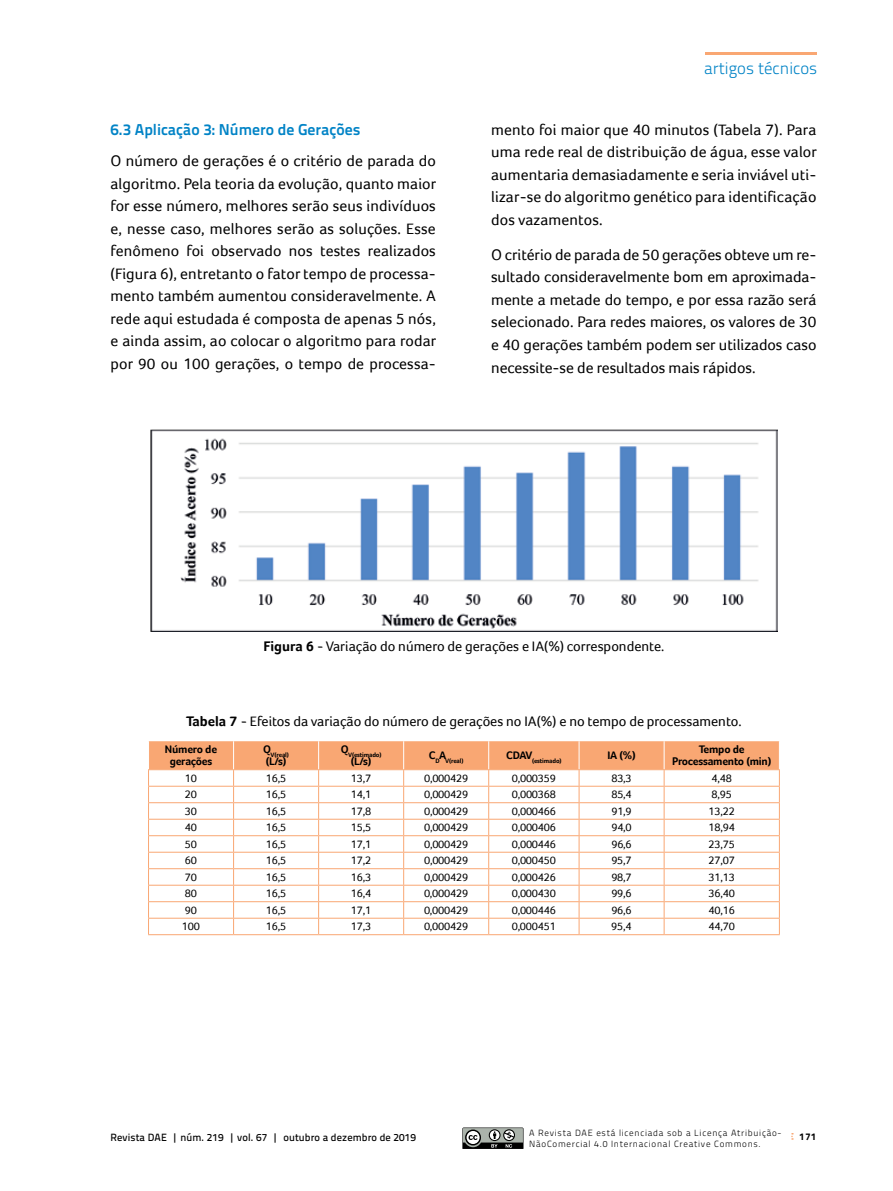
<style>
.page{position:relative;width:893px;height:1191px;background:#fff}
.page>*{position:absolute;margin:0;border:0;box-sizing:border-box;transform-origin:0 0}
.t1{font:300 16.65px "Titillium Text 22 L";color:#0083c6}
.t2{font:15.75px/22.5px "Foco";letter-spacing:.01em;color:#000;text-align:justify}
.t3{font:700 15.75px "Titillium Text 22 L";color:#0083c6}
.t4{font:14.25px "Foco";color:#000}
.t5{font:11.25px "Foco";letter-spacing:-.02em;color:#000}
.t6{font:700 11.25px/12px "Foco";letter-spacing:-.02em;color:#000;text-align:center}
.t7{font:500 10.5px "Titillium Text 22 L";letter-spacing:.01em;color:#000}
.t8{font:800 9.75px "Titillium Text 22 L";color:#000}
.t9{font:300 9px/10.5px "Titillium Text 22 L";letter-spacing:.08em;color:#000}
.t10{font:700 6.6px "Foco";letter-spacing:-.02em;color:#000}
.s1{font-weight:700}
</style>
<div class="page">
<img style="left:151px;top:429px;width:626px;height:203px">
<hr style="left:148px;top:934px;width:86px;height:1px;background:#f9a773">
<hr style="left:234px;top:934px;width:85px;height:1px;background:#f9a773">
<hr style="left:319px;top:934px;width:85px;height:1px;background:#f9a773">
<hr style="left:404px;top:934px;width:85px;height:1px;background:#f9a773">
<hr style="left:489px;top:934px;width:90px;height:1px;background:#f9a773">
<hr style="left:579px;top:934px;width:85px;height:1px;background:#f9a773">
<hr style="left:664px;top:934px;width:116px;height:1px;background:#f9a773">
<svg style="left:148px;top:741px;width:632px;height:193px"></svg>
<svg style="left:791px;top:1133px;width:2px;height:6px"></svg>
<hr style="left:705px;top:52px;width:111px;height:3px;background:#f9a773">
<svg style="left:462px;top:1127px;width:61px;height:22px"></svg>
<p class="t3" style="left:111px;top:117px;width:251px">6.3 Aplicação 3: Número de Gerações</p>
<p class="t2" style="left:111px;top:149px;width:327px">O número de gerações é o critério de parada do algoritmo. Pela teoria da evolução, quanto maior for esse número, melhores serão seus indivíduos e, nesse caso, melhores serão as soluções. Esse fenômeno foi observado nos testes realizados (Figura 6), entretanto o fator tempo de processa&shy;mento também aumentou consideravelmente. A rede aqui estudada é composta de apenas 5 nós, e ainda assim, ao colocar o algoritmo para rodar por 90 ou 100 gerações, o tempo de processa-</p>
<p class="t1" style="left:704px;top:56px;width:115px">artigos técnicos</p>
<p class="t2" style="left:491px;top:118px;width:327px">mento foi maior que 40 minutos (Tabela 7). Para uma rede real de distribuição de água, esse valor aumentaria demasiadamente e seria inviável uti&shy;lizar-se do algoritmo genético para identificação dos vazamentos.</p>
<p class="t2" style="left:491px;top:243px;width:327px">O critério de parada de 50 gerações obteve um re&shy;sultado consideravelmente bom em aproximada&shy;mente a metade do tempo, e por essa razão será selecionado. Para redes maiores, os valores de 30 e 40 gerações também podem ser utilizados caso necessite-se de resultados mais rápidos.</p>
<p class="t4" style="left:264px;top:637px;width:402px"><span class="s1">Figura 6</span> - Variação do número de gerações e IA(%) correspondente.</p>
<p class="t4" style="left:186px;top:712px;width:557px"><span class="s1">Tabela 7</span> - Efeitos da variação do número de gerações no IA(%) e no tempo de processamento.</p>
<p class="t6" style="left:165px;top:743px;width:54px">Número de gerações</p>
<p class="t10" style="left:263px;top:751px;width:27px"><sup>Q</sup>V(real)</p>
<p class="t10" style="left:341px;top:751px;width:42px"><sup>Q</sup>V(estimado)</p>
<p class="t6" style="left:351px;top:755px;width:22px">(L/s)</p>
<p class="t10" style="left:429px;top:757px;width:36px"><sup>C</sup>D<sup>A</sup>V(real)</p>
<p class="t10" style="left:506px;top:757px;width:57px"><sup>CDAV</sup>(estimado)</p>
<p class="t6" style="left:607px;top:749px;width:30px">IA (%)</p>
<p class="t6" style="left:672px;top:743px;width:101px">Tempo de<br>Processamento (min)</p>
<p class="t6" style="left:266px;top:755px;width:22px">(L/s)</p>
<p class="t5" style="left:185px;top:771px;width:14px">10</p>
<p class="t5" style="left:266px;top:771px;width:22px">16,5</p>
<p class="t5" style="left:351px;top:771px;width:22px">13,7</p>
<p class="t5" style="left:424px;top:771px;width:46px">0,000429</p>
<p class="t5" style="left:512px;top:771px;width:46px">0,000359</p>
<p class="t5" style="left:611px;top:771px;width:22px">83,3</p>
<p class="t5" style="left:711px;top:771px;width:22px">4,48</p>
<p class="t5" style="left:185px;top:788px;width:14px">20</p>
<p class="t5" style="left:266px;top:788px;width:22px">16,5</p>
<p class="t5" style="left:351px;top:788px;width:22px">14,1</p>
<p class="t5" style="left:424px;top:788px;width:46px">0,000429</p>
<p class="t5" style="left:512px;top:788px;width:46px">0,000368</p>
<p class="t5" style="left:611px;top:788px;width:22px">85,4</p>
<p class="t5" style="left:711px;top:788px;width:22px">8,95</p>
<p class="t5" style="left:185px;top:804px;width:14px">30</p>
<p class="t5" style="left:266px;top:804px;width:22px">16,5</p>
<p class="t5" style="left:351px;top:804px;width:22px">17,8</p>
<p class="t5" style="left:424px;top:804px;width:46px">0,000429</p>
<p class="t5" style="left:512px;top:804px;width:46px">0,000466</p>
<p class="t5" style="left:611px;top:804px;width:22px">91,9</p>
<p class="t5" style="left:709px;top:804px;width:28px">13,22</p>
<p class="t5" style="left:185px;top:821px;width:14px">40</p>
<p class="t5" style="left:266px;top:821px;width:22px">16,5</p>
<p class="t5" style="left:351px;top:821px;width:22px">15,5</p>
<p class="t5" style="left:424px;top:821px;width:46px">0,000429</p>
<p class="t5" style="left:512px;top:821px;width:46px">0,000406</p>
<p class="t5" style="left:611px;top:821px;width:22px">94,0</p>
<p class="t5" style="left:709px;top:821px;width:28px">18,94</p>
<p class="t5" style="left:185px;top:837px;width:14px">50</p>
<p class="t5" style="left:266px;top:837px;width:22px">16,5</p>
<p class="t5" style="left:351px;top:837px;width:22px">17,1</p>
<p class="t5" style="left:424px;top:837px;width:46px">0,000429</p>
<p class="t5" style="left:512px;top:837px;width:46px">0,000446</p>
<p class="t5" style="left:611px;top:837px;width:22px">96,6</p>
<p class="t5" style="left:708px;top:837px;width:28px">23,75</p>
<p class="t5" style="left:185px;top:854px;width:14px">60</p>
<p class="t5" style="left:266px;top:854px;width:22px">16,5</p>
<p class="t5" style="left:351px;top:854px;width:22px">17,2</p>
<p class="t5" style="left:424px;top:854px;width:46px">0,000429</p>
<p class="t5" style="left:512px;top:854px;width:46px">0,000450</p>
<p class="t5" style="left:611px;top:854px;width:22px">95,7</p>
<p class="t5" style="left:708px;top:854px;width:28px">27,07</p>
<p class="t5" style="left:185px;top:870px;width:14px">70</p>
<p class="t5" style="left:266px;top:870px;width:22px">16,5</p>
<p class="t5" style="left:351px;top:870px;width:22px">16,3</p>
<p class="t5" style="left:424px;top:870px;width:46px">0,000429</p>
<p class="t5" style="left:512px;top:870px;width:46px">0,000426</p>
<p class="t5" style="left:611px;top:870px;width:22px">98,7</p>
<p class="t5" style="left:708px;top:870px;width:28px">31,13</p>
<p class="t5" style="left:185px;top:887px;width:14px">80</p>
<p class="t5" style="left:266px;top:887px;width:22px">16,5</p>
<p class="t5" style="left:351px;top:887px;width:22px">16,4</p>
<p class="t5" style="left:424px;top:887px;width:46px">0,000429</p>
<p class="t5" style="left:512px;top:887px;width:46px">0,000430</p>
<p class="t5" style="left:611px;top:887px;width:22px">99,6</p>
<p class="t5" style="left:708px;top:887px;width:28px">36,40</p>
<p class="t5" style="left:185px;top:903px;width:14px">90</p>
<p class="t5" style="left:266px;top:903px;width:22px">16,5</p>
<p class="t5" style="left:351px;top:903px;width:22px">17,1</p>
<p class="t5" style="left:424px;top:903px;width:46px">0,000429</p>
<p class="t5" style="left:512px;top:903px;width:46px">0,000446</p>
<p class="t5" style="left:611px;top:903px;width:22px">96,6</p>
<p class="t5" style="left:708px;top:903px;width:28px">40,16</p>
<p class="t5" style="left:182px;top:920px;width:20px">100</p>
<p class="t5" style="left:266px;top:920px;width:22px">16,5</p>
<p class="t5" style="left:351px;top:920px;width:22px">17,3</p>
<p class="t5" style="left:424px;top:920px;width:46px">0,000429</p>
<p class="t5" style="left:512px;top:920px;width:46px">0,000451</p>
<p class="t5" style="left:611px;top:920px;width:22px">95,4</p>
<p class="t5" style="left:708px;top:920px;width:28px">44,70</p>
<p class="t7" style="left:111px;top:1129px;width:307px">Revista DAE | núm. 219 | vol. 67 | outubro a dezembro de 2019</p>
<p class="t9" style="left:529px;top:1127px;width:254px">A Revista DAE está licenciada sob a Licença Atribuição-<br>NãoComercial 4.0 Internacional Creative Commons.</p>
<p class="t8" style="left:799px;top:1129px;width:19px">171</p>
</div>
